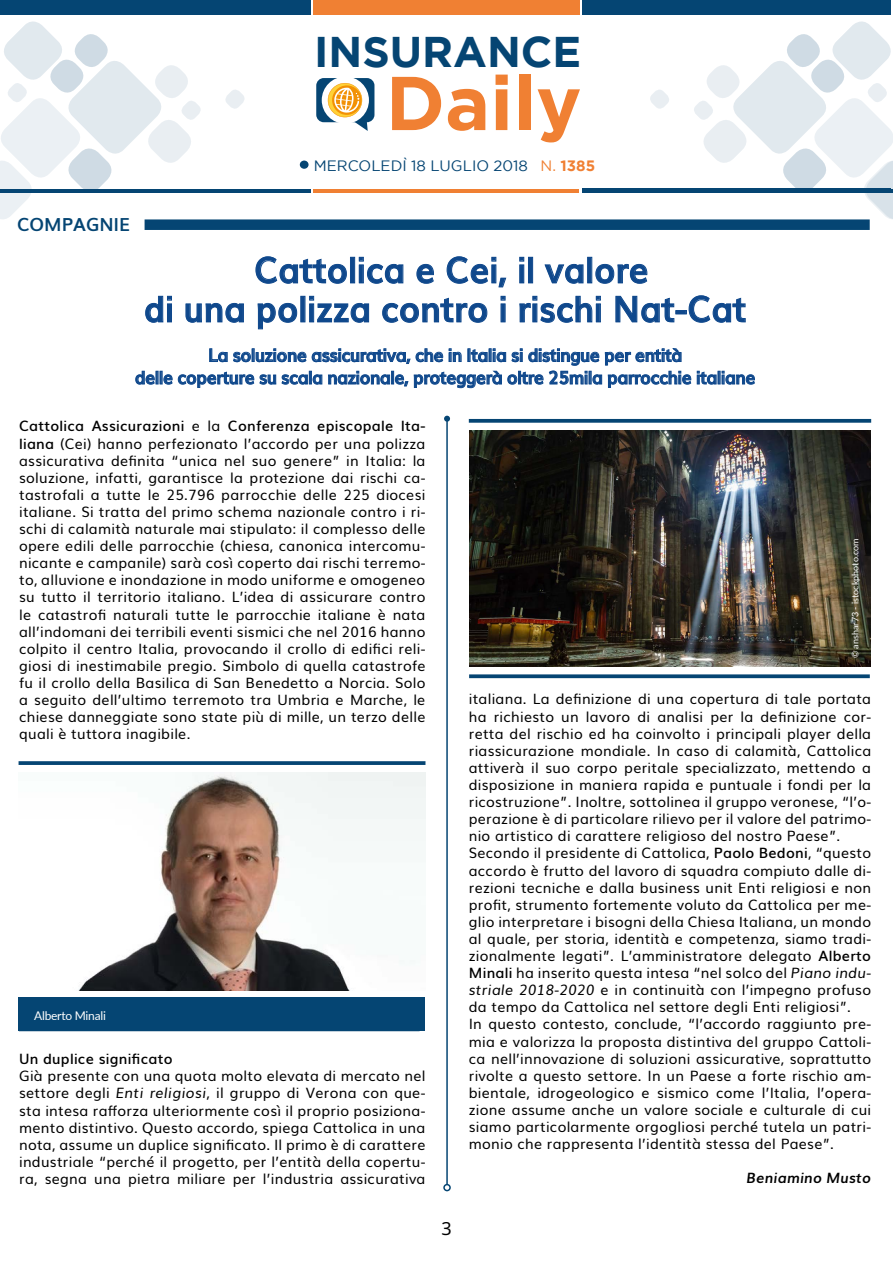
<style>
.page{position:relative;width:893px;height:1263px;background:#fff}
.page>*{position:absolute;margin:0;border:0;box-sizing:border-box;transform-origin:0 0}
.t1{font:700 76.05px "Gotham";color:#f08033}
.t2{font:700 42.9px "Gotham";color:#054573}
.t3{font:700 36px/39px "Muli";color:#0f488c;text-align:center;scale:.95 1}
.t4{font:700 18px/22.5px "Muli";letter-spacing:-.02em;color:#0f488c;text-align:center;scale:.95 1}
.t5{font:700 18px "Muli";color:#054573}
.t6{font:18px "Noto Sans";color:#000}
.t7{font:15px "Gotham";color:#054573}
.t8{font:14.25px/17.1px "Muli";letter-spacing:.02em;color:#000;text-align:justify}
.t9{font:600 14.25px "Muli";letter-spacing:.02em;color:#000}
.t10{font:italic 700 14.25px "Muli";letter-spacing:.02em;color:#000}
.t11{font:12px "Lato";letter-spacing:-.02em;color:#fff}
.t12{font:9px "Lato";color:#fff}
.s1{color:#f08033}
.s2{font-weight:700;color:#f08033}
.s3{font-weight:600}
.s4{font-style:italic}
</style>
<div class="page">
<div style="left:0;top:0;width:310px;height:15px;background:#054573"></div>
<div style="left:583px;top:0;width:308px;height:14px;background:#054573"></div>
<div style="left:313px;top:0;width:267px;height:15px;background:#f08033"></div>
<hr style="left:0;top:189px;width:310px;height:3px;background:#054573">
<hr style="left:583px;top:188px;width:308px;height:4px;background:#054573">
<hr style="left:314px;top:189px;width:265px;height:3px;background:#f08033">
<div style="left:316px;top:78px;width:58px;height:44px;background:#054573;border-radius:8px"></div>
<div style="left:322px;top:77px;width:47px;height:47px;background:#fff;border-radius:50%"></div>
<svg style="left:328px;top:83px;width:40px;height:48px"></svg>
<div style="left:300px;top:161px;width:9px;height:8px;background:#054573;border-radius:50%"></div>
<svg style="left:225px;top:90px;width:20px;height:19px"></svg>
<svg style="left:650px;top:90px;width:19px;height:19px"></svg>
<svg style="left:0;top:21px;width:203px;height:203px"></svg>
<svg style="left:691px;top:14px;width:202px;height:205px"></svg>
<svg style="left:255px;top:256px;width:92px;height:28px"></svg>
<div style="left:350px;top:257px;width:5px;height:26px;border:1px solid #0f488c"></div>
<svg style="left:359px;top:257px;width:45px;height:27px"></svg>
<svg style="left:416px;top:264px;width:18px;height:20px"></svg>
<svg style="left:446px;top:256px;width:61px;height:32px"></svg>
<svg style="left:519px;top:257px;width:5px;height:4px"></svg>
<div style="left:528px;top:257px;width:5px;height:26px;border:1px solid #0f488c"></div>
<svg style="left:544px;top:264px;width:40px;height:20px"></svg>
<div style="left:587px;top:257px;width:5px;height:26px;border:1px solid #0f488c"></div>
<svg style="left:595px;top:264px;width:53px;height:20px"></svg>
<svg style="left:145px;top:296px;width:27px;height:27px"></svg>
<div style="left:167px;top:303px;width:5px;height:19px;border:1px solid #0f488c"></div>
<svg style="left:185px;top:303px;width:59px;height:20px"></svg>
<svg style="left:257px;top:303px;width:40px;height:27px"></svg>
<svg style="left:309px;top:296px;width:60px;height:27px"></svg>
<svg style="left:382px;top:297px;width:106px;height:26px"></svg>
<svg style="left:501px;top:296px;width:4px;height:4px"></svg>
<svg style="left:519px;top:296px;width:82px;height:27px"></svg>
<div style="left:596px;top:303px;width:5px;height:19px;border:1px solid #0f488c"></div>
<svg style="left:615px;top:296px;width:60px;height:27px"></svg>
<div style="left:675px;top:310px;width:12px;height:4px;border:1px solid #0f488c"></div>
<svg style="left:688px;top:295px;width:58px;height:28px"></svg>
<svg style="left:135px;top:371px;width:37px;height:14px"></svg>
<svg style="left:178px;top:348px;width:513px;height:40px"></svg>
<svg style="left:697px;top:371px;width:58px;height:14px"></svg>
<div style="left:145px;top:219px;width:725px;height:11px;background:#054573"></div>
<hr style="left:446px;top:419px;width:2px;height:765px;background:#054573">
<svg style="left:444px;top:416px;width:6px;height:6px"></svg>
<div style="left:443px;top:1184px;width:8px;height:7px;border:2px solid #054573;border-radius:50%"></div>
<img style="left:469px;top:431px;width:402px;height:236px">
<svg style="left:469px;top:419px;width:402px;height:4px;fill:#054573"></svg>
<svg style="left:469px;top:674px;width:401px;height:4px;fill:#054573"></svg>
<img style="left:78px;top:772px;width:347px;height:219px">
<svg style="left:19px;top:761px;width:406px;height:4px;fill:#0a4976"></svg>
<div style="left:19px;top:997px;width:406px;height:34px;background:#054573"></div>
<h2 class="t2" style="left:314px;top:27px;width:269px">INSURANCE</h2>
<h1 class="t1" style="left:386px;top:59px;width:197px">Daily</h1>
<p class="t5" style="left:17px;top:210px;width:114px">COMPAGNIE</p>
<p class="t7" style="left:314px;top:157px;width:283px">MERCOLEDÌ 18 LUGLIO 2018 <span class="s1">N.</span> <span class="s2">1385</span></p>
<h3 class="t3" style="left:144px;top:248px;width:636px">Cattolica e Cei, il valore<br>di una polizza contro i rischi Nat-Cat</h3>
<p class="t4" style="left:135px;top:343px;width:655px">La soluzione assicurativa, che in Italia si distingue per entità<br>delle coperture su scala nazionale, proteggerà oltre 25mila parrocchie italiane</p>
<p class="t8" style="left:19px;top:417px;width:408px"><span class="s3">Cattolica Assicurazioni</span> e la <span class="s3">Conferenza episcopale Ita&shy;liana</span> (Cei) hanno perfezionato l’accordo per una polizza assicurativa definita “unica nel suo genere” in Italia: la soluzione, infatti, garantisce la protezione dai rischi ca&shy;tastrofali a tutte le 25.796 parrocchie delle 225 diocesi italiane. Si tratta del primo schema nazionale contro i ri&shy;schi di calamità naturale mai stipulato: il complesso delle opere edili delle parrocchie (chiesa, canonica intercomu&shy;nicante e campanile) sarà così coperto dai rischi terremo&shy;to, alluvione e inondazione in modo uniforme e omogeneo su tutto il territorio italiano. L’idea di assicurare contro le catastrofi naturali tutte le parrocchie italiane è nata all’indomani dei terribili eventi sismici che nel 2016 hanno colpito il centro Italia, provocando il crollo di edifici reli&shy;giosi di inestimabile pregio. Simbolo di quella catastrofe fu il crollo della Basilica di San Benedetto a Norcia. Solo a seguito dell’ultimo terremoto tra Umbria e Marche, le chiese danneggiate sono state più di mille, un terzo delle quali è tuttora inagibile.</p>
<p class="t11" style="left:34px;top:1006px;width:73px">Alberto Minali</p>
<p class="t9" style="left:19px;top:1047px;width:155px">Un duplice significato</p>
<p class="t8" style="left:19px;top:1066px;width:408px">Già presente con una quota molto elevata di mercato nel settore degli <span class="s4">Enti religiosi</span>, il gruppo di Verona con que&shy;sta intesa rafforza ulteriormente così il proprio posiziona&shy;mento distintivo. Questo accordo, spiega Cattolica in una nota, assume un duplice significato. Il primo è di carattere industriale “perché il progetto, per l’entità della copertu&shy;ra, segna una pietra miliare per l’industria assicurativa</p>
<p class="t6" style="left:441px;top:1216px;width:12px">3</p>
<p class="t12" style="left:849px;top:658px;width:121px;rotate:-90deg">© anshar73 - istockphoto.com</p>
<p class="t8" style="left:469px;top:690px;width:404px;text-align:left">italiana. La definizione di una copertura di tale portata ha richiesto un lavoro di analisi per la definizione cor&shy;retta del rischio ed ha coinvolto i principali player della riassicurazione mondiale. In caso di calamità, Cattolica attiverà il suo corpo peritale specializzato, mettendo a disposizione in maniera rapida e puntuale i fondi per la ricostruzione”. Inoltre, sottolinea il gruppo veronese, “l’o&shy;perazione è di particolare rilievo per il valore del patrimo&shy;nio artistico di carattere religioso del nostro Paese”.<br>Secondo il presidente di Cattolica, <span class="s3">Paolo Bedoni</span>, “questo accordo è frutto del lavoro di squadra compiuto dalle di&shy;rezioni tecniche e dalla business unit Enti religiosi e non profit, strumento fortemente voluto da Cattolica per me&shy;glio interpretare i bisogni della Chiesa Italiana, un mondo al quale, per storia, identità e competenza, siamo tradi&shy;zionalmente legati”. L’amministratore delegato <span class="s3">Alberto Minali</span> ha inserito questa intesa “nel solco del <span class="s4">Piano indu&shy;striale 2018-2020</span> e in continuità con l’impegno profuso da tempo da Cattolica nel settore degli Enti religiosi”.<br>In questo contesto, conclude, “l’accordo raggiunto pre&shy;mia e valorizza la proposta distintiva del gruppo Cattoli&shy;ca nell’innovazione di soluzioni assicurative, soprattutto rivolte a questo settore. In un Paese a forte rischio am&shy;bientale, idrogeologico e sismico come l’Italia, l’opera&shy;zione assume anche un valore sociale e culturale di cui siamo particolarmente orgogliosi perché tutela un patri&shy;monio che rappresenta l’identità stessa del Paese”.</p>
<p class="t10" style="left:746px;top:1167px;width:126px">Beniamino Musto</p>
</div>
